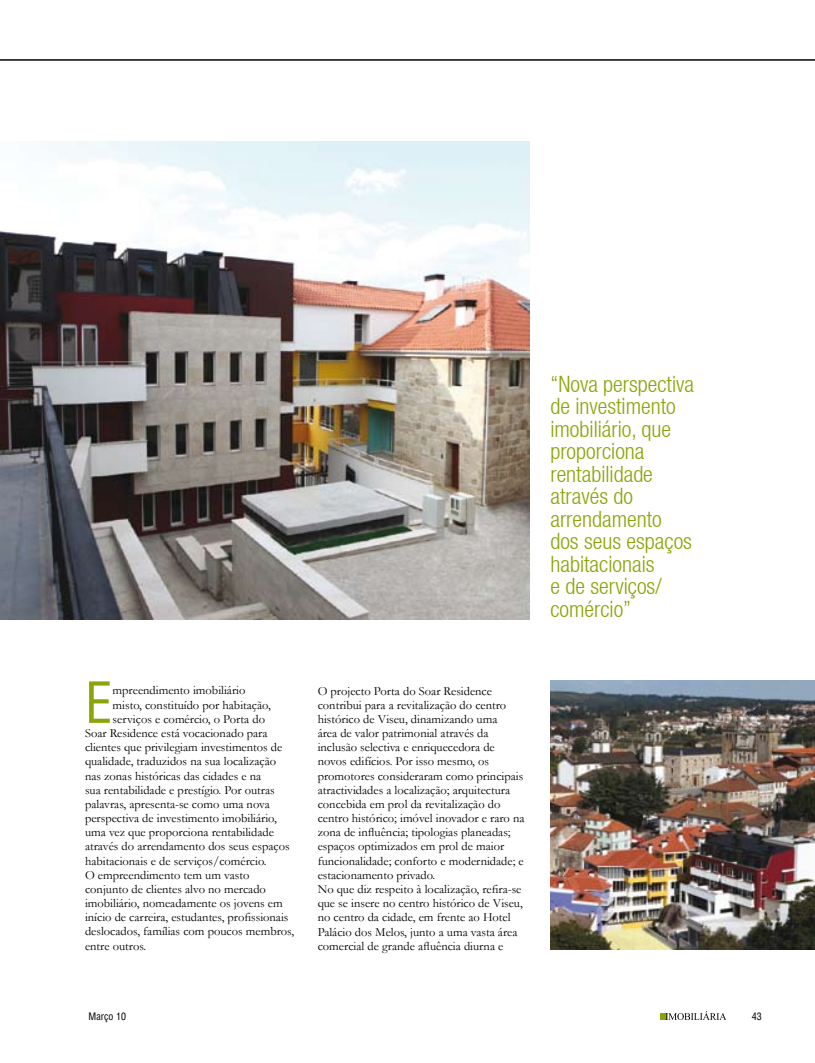
<style>
.page{position:relative;width:815px;height:1063px;background:#fff}
.page>*{position:absolute;margin:0;border:0;box-sizing:border-box;transform-origin:0 0}
.t1{font:condensed 55.25px "Helvetica";color:#8ba407}
.t2{font:300 condensed 22.5px/22.5px "Helvetica 47";color:#8ba407}
.t3{font:12.5px/14.1px "Garamond";color:#000}
.t4{font:condensed 10px "Helvetica";color:#000}
</style>
<div class="page">
<div style="left:660px;top:1013px;width:7px;height:7px;background:#8ba407"></div>
<svg style="left:665px;top:1011px;width:61px;height:9px"></svg>
<hr style="left:0;top:60px;width:815px;height:1px;background:#000">
<img style="left:0;top:142px;width:529px;height:478px">
<img style="left:550px;top:680px;width:265px;height:270px">
<h1 class="t1" style="left:85px;top:667px;width:29px">E</h1>
<p class="t3" style="left:113px;top:683px;width:134px">mpreendimento imobiliário</p>
<p class="t3" style="left:113px;top:697px;width:160px">misto, constituído por habitação,</p>
<p class="t3" style="left:113px;top:712px;width:154px">serviços e comércio, o Porta do</p>
<p class="t3" style="left:85px;top:726px;width:184px">Soar Residence está vocacionado para</p>
<p class="t3" style="left:85px;top:740px;width:199px">clientes que privilegiam investimentos de</p>
<p class="t3" style="left:85px;top:754px;width:193px">qualidade, traduzidos na sua localização</p>
<p class="t3" style="left:85px;top:768px;width:178px">nas zonas históricas das cidades e na</p>
<p class="t3" style="left:85px;top:782px;width:191px">sua rentabilidade e prestígio. Por outras</p>
<p class="t3" style="left:85px;top:797px;width:186px">palavras, apresenta-se como uma nova</p>
<p class="t3" style="left:85px;top:811px;width:193px">perspectiva de investimento imobiliário,</p>
<p class="t3" style="left:85px;top:825px;width:190px">uma vez que proporciona rentabilidade</p>
<p class="t3" style="left:85px;top:839px;width:206px">através do arrendamento dos seus espaços</p>
<p class="t3" style="left:85px;top:853px;width:183px">habitacionais e de serviços/comércio.</p>
<p class="t3" style="left:85px;top:867px;width:166px">O empreendimento tem um vasto</p>
<p class="t3" style="left:85px;top:882px;width:182px">conjunto de clientes alvo no mercado</p>
<p class="t3" style="left:85px;top:896px;width:199px">imobiliário, nomeadamente os jovens em</p>
<p class="t3" style="left:85px;top:910px;width:205px">início de carreira, estudantes, profissionais</p>
<p class="t3" style="left:85px;top:924px;width:211px">deslocados, famílias com poucos membros,</p>
<p class="t3" style="left:85px;top:938px;width:63px">entre outros.</p>
<p class="t3" style="left:318px;top:683px;width:208px">O projecto Porta do Soar Residence contribui para a revitalização do centro histórico de Viseu, dinamizando uma<br>área de valor patrimonial através da inclusão selectiva e enriquecedora de novos edifícios. Por isso mesmo, os promotores consideraram como principais atractividades a localização; arquitectura concebida em prol da revitalização do centro histórico; imóvel inovador e raro na zona de influência; tipologias planeadas; espaços optimizados em prol de maior funcionalidade; conforto e modernidade; e estacionamento privado.<br>No que diz respeito à localização, refira-se que se insere no centro histórico de Viseu, no centro da cidade, em frente ao Hotel Palácio dos Melos, junto a uma vasta área comercial de grande afluência diurna e</p>
<h2 class="t2" style="left:550px;top:372px;width:145px">“Nova perspectiva de investimento imobiliário, que proporciona rentabilidade através do arrendamento dos seus espaços habitacionais<br>e de serviços/ comércio”</h2>
<p class="t4" style="left:89px;top:1010px;width:39px">Março 10</p>
<p class="t4" style="left:752px;top:1010px;width:11px">43</p>
</div>
